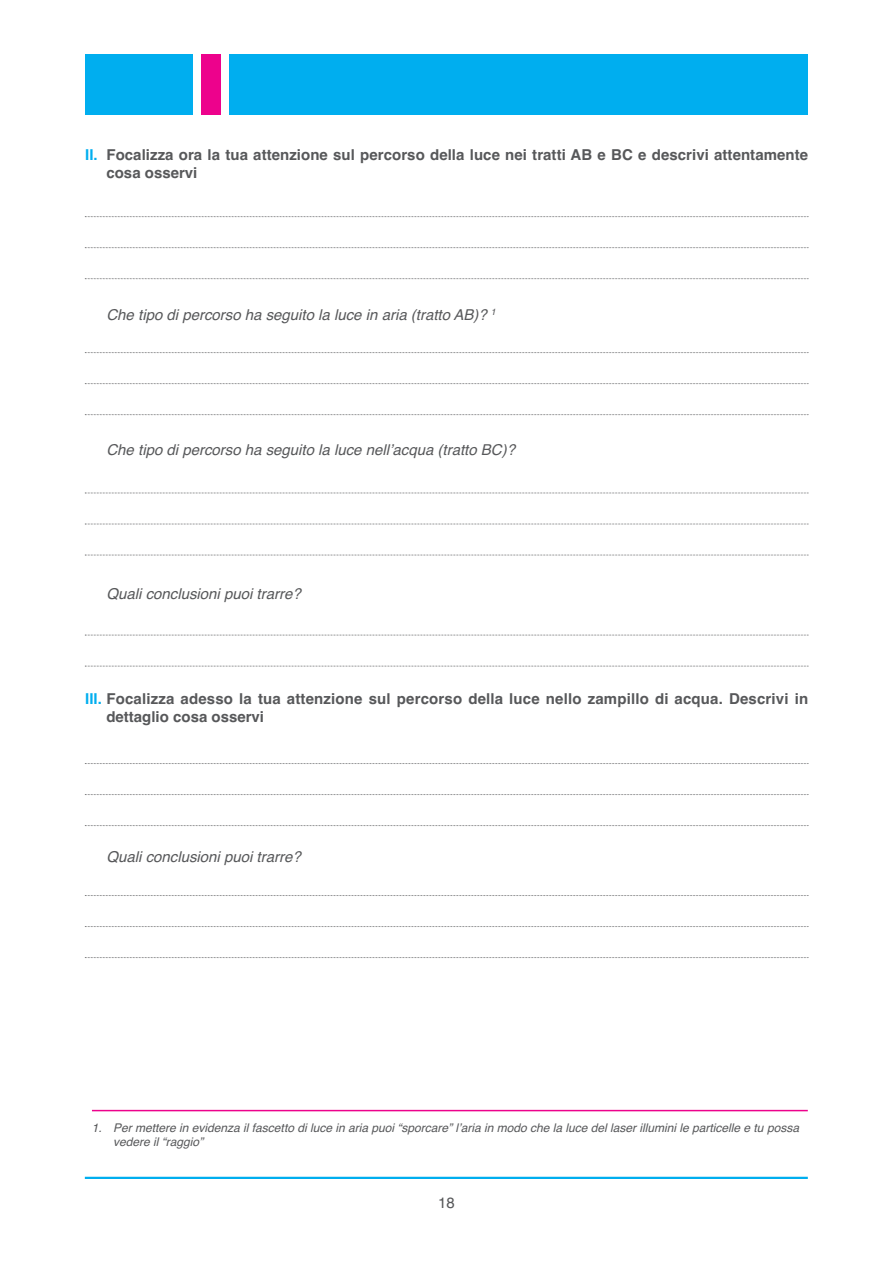
<style>
.page{position:relative;width:893px;height:1263px;background:#fff}
.page>*{position:absolute;margin:0;border:0;box-sizing:border-box;transform-origin:0 0}
.t1{font:700 15px/18px "Helvetica";letter-spacing:.005em;color:#57585a}
.t2{font:italic 15px "Helvetica";color:#57585a}
.t3{font:15px "Helvetica";color:#57585a}
.t4{font:italic 12px/14.4px "Helvetica";color:#57585a}
.s1{color:#00aeef}
</style>
<div class="page">
<hr style="left:85px;top:1177px;width:723px;height:2px;background:#00aeef">
<svg style="left:85px;top:216px;width:724px;height:1px"></svg>
<svg style="left:85px;top:247px;width:724px;height:1px"></svg>
<svg style="left:85px;top:278px;width:724px;height:1px"></svg>
<svg style="left:85px;top:352px;width:724px;height:1px"></svg>
<svg style="left:85px;top:383px;width:724px;height:1px"></svg>
<svg style="left:85px;top:414px;width:724px;height:1px"></svg>
<svg style="left:85px;top:493px;width:724px;height:1px"></svg>
<svg style="left:85px;top:524px;width:724px;height:1px"></svg>
<svg style="left:85px;top:555px;width:724px;height:1px"></svg>
<svg style="left:85px;top:635px;width:724px;height:1px"></svg>
<svg style="left:85px;top:666px;width:724px;height:1px"></svg>
<svg style="left:85px;top:763px;width:724px;height:1px"></svg>
<svg style="left:85px;top:794px;width:724px;height:1px"></svg>
<svg style="left:85px;top:825px;width:724px;height:1px"></svg>
<hr style="left:92px;top:1110px;width:716px;height:1px;background:#ed028c">
<svg style="left:85px;top:895px;width:724px;height:1px"></svg>
<svg style="left:85px;top:926px;width:724px;height:1px"></svg>
<svg style="left:85px;top:957px;width:724px;height:1px"></svg>
<div style="left:85px;top:54px;width:107px;height:61px;background:#00aeef"></div>
<div style="left:201px;top:54px;width:20px;height:61px;background:#ed028c"></div>
<div style="left:229px;top:54px;width:579px;height:61px;background:#00aeef"></div>
<p class="t1" style="left:106px;top:147px;width:703px;text-indent:-21px"><span class="s1">II.</span> Focalizza ora la tua attenzione sul percorso della luce nei tratti AB e BC e descrivi attentamente cosa osservi</p>
<p class="t2" style="left:106px;top:309px;width:391px">Che tipo di percorso ha seguito la luce in aria (tratto AB)? <sup>1</sup></p>
<p class="t2" style="left:106px;top:444px;width:410px">Che tipo di percorso ha seguito la luce nellʼacqua (tratto BC)?</p>
<p class="t2" style="left:106px;top:589px;width:196px">Quali conclusioni puoi trarre?</p>
<p class="t1" style="left:106px;top:691px;width:703px;text-indent:-21px"><span class="s1">III.</span> Focalizza adesso la tua attenzione sul percorso della luce nello zampillo di acqua. Descrivi in dettaglio cosa osservi</p>
<p class="t2" style="left:106px;top:851px;width:196px">Quali conclusioni puoi trarre?</p>
<p class="t4" style="left:113px;top:1121px;width:687px;text-indent:-21px">1. Per mettere in evidenza il fascetto di luce in aria puoi “sporcare” lʼaria in modo che la luce del laser illumini le particelle e tu possa vedere il “raggio”</p>
<p class="t3" style="left:438px;top:1197px;width:18px">18</p>
</div>
